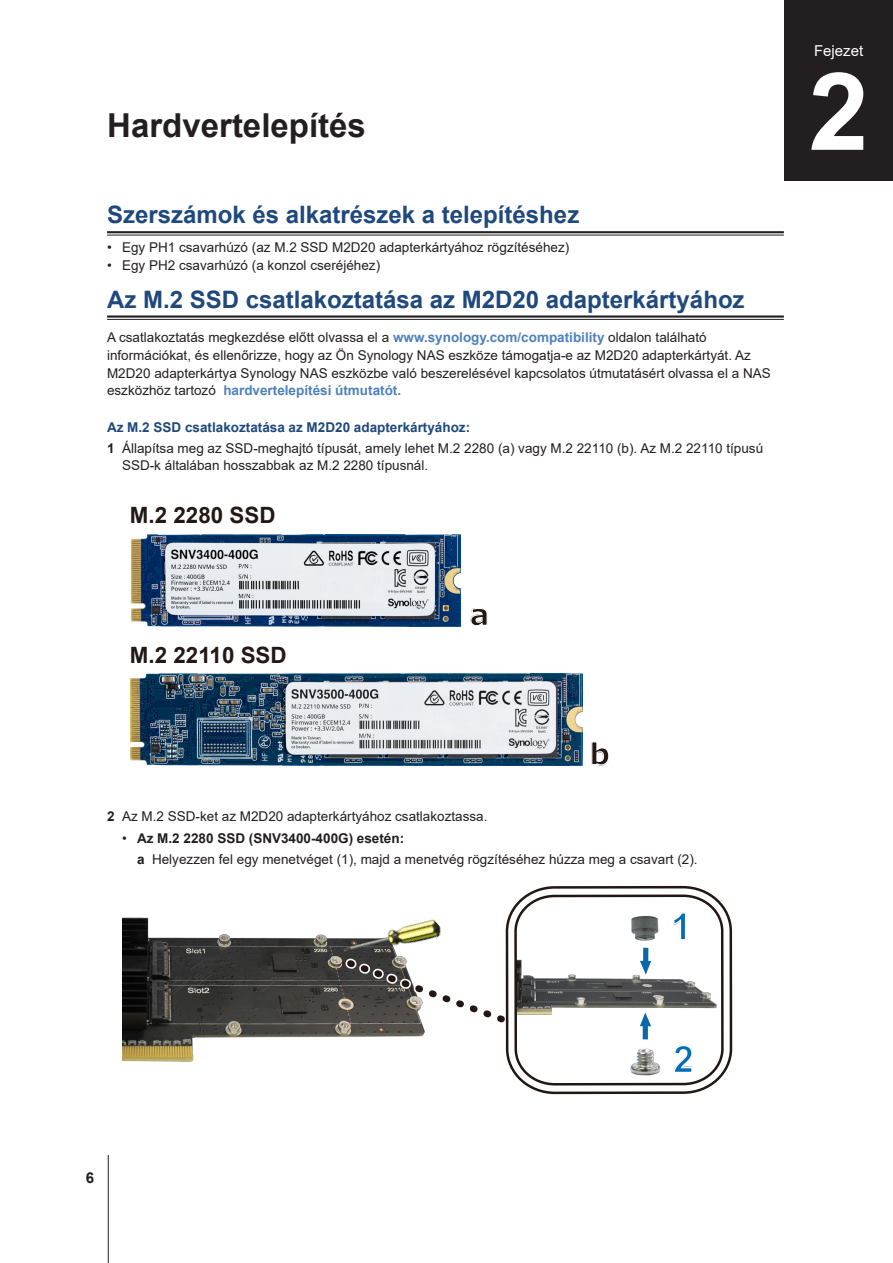
<style>
.page{position:relative;width:893px;height:1263px;background:#fff}
.page>*{position:absolute;margin:0;border:0;box-sizing:border-box;transform-origin:0 0}
.ChapterNum{font:700 108px "Arial";color:#fff}
.t1{font:700 37.35px "Arial";color:#036eb7}
.H1-ChapterTitle{font:700 33px "Arial";color:#231f20}
.t2{font:700 30px "Verdana";color:#231815}
.H2-underline{font:700 24px "Arial";color:#1f497d}
.t3{font:700 22.5px "Arial";color:#231815}
.Chapter-center{font:15px "Arial";color:#fff}
.t4{font:700 15px "Arial";color:#231f20}
.Body-sidebar{font:13.5px/18px "Arial";color:#231f20}
.DisplaySentence{font:700 13.5px "Arial";color:#1f497d}
.Body-sidebar-2{font:700 13.5px "Arial";color:#4f81bd}
.t5{font:700 13.5px "Arial";color:#231f20}
.s1{font-weight:700;color:#4f81bd}
.s2{font-weight:400;color:#231f20}
.s3{font-weight:700}
.s4{font-weight:400}
</style>
<div class="page">
<hr style="left:108px;top:1155px;width:1px;height:108px;background:#231f20">
<hr style="left:107px;top:231px;width:677px;height:2px;background:#231f20">
<hr style="left:107px;top:235px;width:677px;height:1px;background:#231f20">
<hr style="left:107px;top:315px;width:677px;height:3px;background:#231f20">
<hr style="left:107px;top:319px;width:677px;height:1px;background:#231f20">
<img style="left:130px;top:535px;width:330px;height:91px">
<img style="left:130px;top:674px;width:452px;height:91px">
<img style="left:122px;top:917px;width:301px;height:145px">
<svg style="left:338px;top:951px;width:162px;height:84px"></svg>
<img style="left:343px;top:917px;width:101px;height:72px">
<svg style="left:505px;top:885px;width:228px;height:210px"></svg>
<img style="left:595px;top:886px;width:98px;height:73px">
<img style="left:601px;top:1023px;width:132px;height:71px">
<svg style="left:672px;top:1044px;width:21px;height:30px"></svg>
<img style="left:247px;top:959px;width:24px;height:6px">
<img style="left:254px;top:1000px;width:24px;height:7px">
<svg style="left:635px;top:944px;width:20px;height:39px"></svg>
<svg style="left:636px;top:1004px;width:20px;height:39px"></svg>
<img style="left:595px;top:994px;width:16px;height:3px">
<img style="left:588px;top:984px;width:16px;height:3px">
<div style="left:784px;top:0;width:109px;height:180px;background:#231f20"></div>
<p class="H1-ChapterTitle" style="left:107px;top:102px;width:260px">Hardvertelepítés</p>
<p class="H2-underline" style="left:107px;top:198px;width:474px">Szerszámok és alkatrészek a telepítéshez</p>
<p class="Body-sidebar" style="left:107px;top:238px;width:464px">• Egy PH1 csavarhúzó (az M.2 SSD M2D20 adapterkártyához rögzítéséhez)</p>
<p class="Body-sidebar" style="left:107px;top:256px;width:275px">• Egy PH2 csavarhúzó (a konzol cseréjéhez)</p>
<p class="H2-underline" style="left:107px;top:282px;width:639px">Az M.2 SSD csatlakoztatása az M2D20 adapterkártyához</p>
<p class="Body-sidebar" style="left:107px;top:329px;width:665px">A csatlakoztatás megkezdése előtt olvassa el a <span class="s1">www.synology.com/compatibility</span> oldalon található információkat, és ellenőrizze, hogy az Ön Synology NAS eszköze támogatja-e az M2D20 adapterkártyát. Az<br>M2D20 adapterkártya Synology NAS eszközbe való beszerelésével kapcsolatos útmutatásért olvassa el a NAS</p>
<p class="Body-sidebar-2" style="left:107px;top:381px;width:296px"><span class="s2">eszközhöz tartozó</span> hardvertelepítési útmutatót.</p>
<p class="DisplaySentence" style="left:107px;top:418px;width:365px">Az M.2 SSD csatlakoztatása az M2D20 adapterkártyához:</p>
<p class="Body-sidebar" style="left:122px;top:440px;width:643px;line-height:16.5px;text-indent:-15px"><span class="s3">1</span> Állapítsa meg az SSD-meghajtó típusát, amely lehet M.2 2280 (a) vagy M.2 22110 (b). Az M.2 22110 típusú<br>SSD-k általában hosszabbak az M.2 2280 típusnál.</p>
<p class="t3" style="left:130px;top:499px;width:147px">M.2 2280 SSD</p>
<p class="t3" style="left:130px;top:639px;width:158px">M.2 22110 SSD</p>
<p class="t2" style="left:470px;top:593px;width:21px">a</p>
<p class="t2" style="left:589px;top:732px;width:22px">b</p>
<p class="Body-sidebar" style="left:107px;top:807px;width:382px"><span class="s3">2</span> Az M.2 SSD-ket az M2D20 adapterkártyához csatlakoztassa.</p>
<p class="t5" style="left:122px;top:829px;width:284px"><span class="s4">•</span> Az M.2 2280 SSD (SNV3400-400G) esetén:</p>
<p class="Body-sidebar" style="left:137px;top:851px;width:562px"><span class="s3">a</span> Helyezzen fel egy menetvéget (1), majd a menetvég rögzítéséhez húzza meg a csavart (2).</p>
<p class="t1" style="left:671px;top:900px;width:22px">1</p>
<p class="Chapter-center" style="left:814px;top:40px;width:51px">Fejezet</p>
<p class="ChapterNum" style="left:809px;top:36px;width:62px">2</p>
<p class="t4" style="left:86px;top:1167px;width:10px">6</p>
<p class="t1" style="left:673px;top:1033px;width:22px">2</p>
</div>
